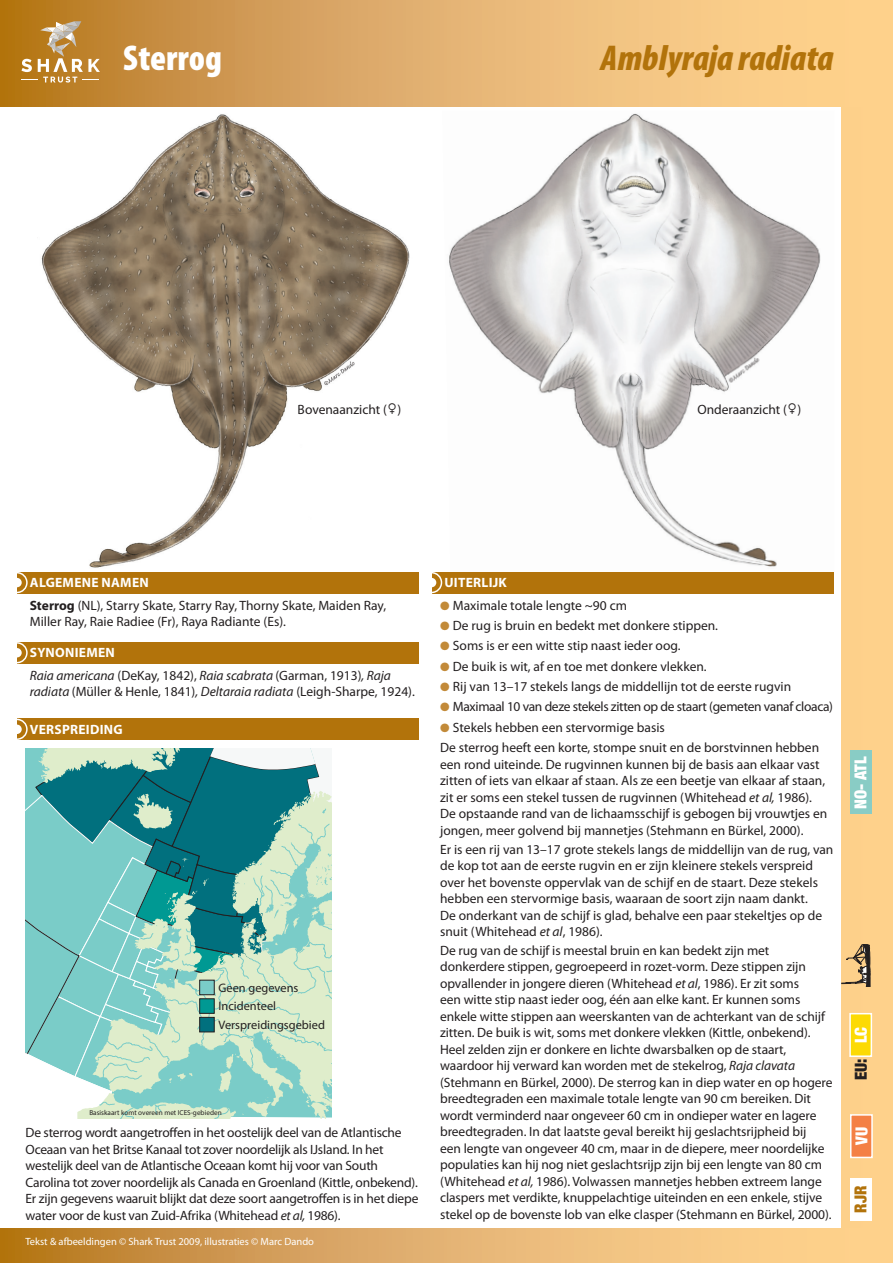
<style>
.page{position:relative;width:893px;height:1263px;background:#fff}
.page>*{position:absolute;margin:0;border:0;box-sizing:border-box;transform-origin:0 0}
.Species_header{font:italic 900 condensed 36px "Myriad Pro";color:#b2730b}
.Species_header-2{font:900 condensed 36px "Myriad Pro";color:#fff}
.Headers{font:900 condensed 16.5px "Helvetica Neue";color:#fff}
.Headers-2{font:900 condensed 16.5px "Helvetica Neue";color:#b2730b}
.Headers-3{font:900 condensed 16.5px "Helvetica Neue";color:#231f20}
.Body_text{font:13.5px/16.5px "Myriad Pro";letter-spacing:-.005em;color:#231f20}
.Labels{font:13.5px/16.5px "Myriad Pro";letter-spacing:-.015em;color:#231f20}
.Body_text_points{font:13.5px "Myriad Pro";color:#231f20}
.Body_text_points-2{font:13.5px "Myriad Pro";letter-spacing:-.025em;color:#231f20}
.Headers-4{font:700 13.5px "Myriad Pro";letter-spacing:.02em;color:#fff}
.t1{font:12.3px/18.5px "Myriad Pro";color:#231f20}
.Labels-2{font:10.5px "Myriad Pro";color:#fff}
.t2{font:7.2px "Myriad Pro";color:#231f20}
.s1{font-weight:700}
.s2{font-style:italic}
.s3{color:#c28a39}
</style>
<div class="page">
<svg style="left:26px;top:748px;width:306px;height:370px;background:#6fb7b7"></svg>
<svg style="left:98px;top:816px;width:234px;height:302px;background:#91c9bb"></svg>
<div style="left:199px;top:1017px;width:15px;height:15px;background:#01707e;border:1px solid #231f20"></div>
<div style="left:199px;top:998px;width:15px;height:15px;background:#009993;border:1px solid #231f20"></div>
<div style="left:199px;top:980px;width:15px;height:15px;background:#7accc8;border:1px solid #231f20"></div>
<img style="left:449px;top:113px;width:385px;height:468px">
<img style="left:41px;top:114px;width:369px;height:454px">
<div style="left:842px;top:0;width:51px;height:1263px;background:#fed18b"></div>
<svg style="left:0;top:0;width:842px;height:106px;background:#e0ad68"></svg>
<svg style="left:0;top:1229px;width:842px;height:34px;background:#deab65"></svg>
<svg style="left:21px;top:21px;width:79px;height:62px;background:#c4944e"></svg>
<div style="left:17px;top:572px;width:402px;height:21px;background:#b2730b"></div>
<div style="left:6px;top:572px;width:22px;height:21px;border:2px solid #fff;border-radius:50%"></div>
<div style="left:12px;top:578px;width:10px;height:9px;background:#fff;border-radius:50%"></div>
<div style="left:17px;top:642px;width:402px;height:21px;background:#b2730b"></div>
<div style="left:6px;top:642px;width:22px;height:21px;border:2px solid #fff;border-radius:50%"></div>
<div style="left:12px;top:648px;width:10px;height:9px;background:#fff;border-radius:50%"></div>
<div style="left:17px;top:719px;width:402px;height:21px;background:#b2730b"></div>
<div style="left:6px;top:719px;width:22px;height:21px;border:2px solid #fff;border-radius:50%"></div>
<div style="left:12px;top:725px;width:10px;height:9px;background:#fff;border-radius:50%"></div>
<div style="left:432px;top:572px;width:401px;height:21px;background:#b2730b"></div>
<div style="left:421px;top:572px;width:21px;height:21px;border:2px solid #fff;border-radius:50%"></div>
<div style="left:427px;top:578px;width:9px;height:9px;background:#fff;border-radius:50%"></div>
<div style="left:850px;top:1178px;width:22px;height:42px;background:#fff"></div>
<div style="left:850px;top:750px;width:22px;height:64px;background:#89ccc5"></div>
<svg style="left:842px;top:944px;width:28px;height:42px"></svg>
<div style="left:850px;top:1114px;width:23px;height:44px;background:#f48045;border:2px solid #fff"></div>
<div style="left:849px;top:1013px;width:23px;height:44px;background:#fcda04;border:2px solid #fff"></div>
<p class="Species_header-2" style="left:123px;top:37px;width:100px">Sterrog</p>
<p class="Species_header" style="left:601px;top:38px;width:234px">Amblyraja radiata</p>
<p class="Labels" style="left:298px;top:402px;width:105px">Bovenaanzicht (♀)</p>
<p class="Labels" style="left:697px;top:402px;width:105px">Onderaanzicht (♀)</p>
<p class="Headers-4" style="left:30px;top:575px;width:120px">ALGEMENE NAMEN</p>
<p class="Body_text" style="left:30px;top:597px;width:358px"><span class="s1">Sterrog</span> (NL), Starry Skate, Starry Ray, Thorny Skate, Maiden Ray,<br>Miller Ray, Raie Radiee (Fr), Raya Radiante (Es).</p>
<p class="Headers-4" style="left:30px;top:645px;width:86px">SYNONIEMEN</p>
<p class="Body_text" style="left:30px;top:667px;width:387px"><span class="s2">Raia americana</span> (DeKay, 1842), <span class="s2">Raia scabrata</span> (Garman, 1913)<span class="s2">, Raja radiata</span> (Müller &amp; Henle, 1841)<span class="s2">, Deltaraia radiata</span> (Leigh-Sharpe, 1924).</p>
<p class="Headers-4" style="left:30px;top:722px;width:94px">VERSPREIDING</p>
<p class="t1" style="left:219px;top:978px;width:108px">Geen gegevens<br>Incidenteel<br>Verspreidingsgebied</p>
<p class="t2" style="left:89px;top:1108px;width:134px">Basiskaart komt overeen met ICES-gebieden</p>
<p class="Labels" style="left:26px;top:1124px;width:394px">De sterrog wordt aangetroffen in het oostelijk deel van de Atlantische Oceaan van het Britse Kanaal tot zover noordelijk als IJsland. In het westelijk deel van de Atlantische Oceaan komt hij voor van South Carolina tot zover noordelijk als Canada en Groenland (Kittle, onbekend).<br>Er zijn gegevens waaruit blijkt dat deze soort aangetroffen is in het diepe water voor de kust van Zuid-Afrika (Whitehead <span class="s2">et al,</span> 1986).</p>
<p class="Labels-2" style="left:26px;top:1236px;width:290px">Tekst &amp; afbeeldingen © Shark Trust 2009, illustraties © Marc Dando</p>
<p class="Headers-4" style="left:444px;top:575px;width:64px">UITERLIJK</p>
<p class="Body_text_points" style="left:440px;top:598px;width:188px"><span class="s3">●</span> Maximale totale lengte ~90 cm</p>
<p class="Body_text_points" style="left:440px;top:618px;width:279px"><span class="s3">●</span> De rug is bruin en bedekt met donkere stippen.</p>
<p class="Body_text_points" style="left:440px;top:638px;width:242px"><span class="s3">●</span> Soms is er een witte stip naast ieder oog.</p>
<p class="Body_text_points" style="left:440px;top:659px;width:268px"><span class="s3">●</span> De buik is wit, af en toe met donkere vlekken.</p>
<p class="Body_text_points" style="left:440px;top:679px;width:353px"><span class="s3">●</span> Rij van 13–17 stekels langs de middellijn tot de eerste rugvin</p>
<p class="Body_text_points-2" style="left:440px;top:699px;width:394px"><span class="s3">●</span> Maximaal 10 van deze stekels zitten op de staart (gemeten vanaf cloaca)</p>
<p class="Body_text_points" style="left:440px;top:720px;width:226px"><span class="s3">●</span> Stekels hebben een stervormige basis</p>
<p class="Body_text" style="left:440px;top:740px;width:389px">De sterrog heeft een korte, stompe snuit en de borstvinnen hebben een rond uiteinde. De rugvinnen kunnen bij de basis aan elkaar vast zitten of iets van elkaar af staan. Als ze een beetje van elkaar af staan, zit er soms een stekel tussen de rugvinnen (Whitehead <span class="s2">et al,</span> 1986).<br>De opstaande rand van de lichaamsschijf is gebogen bij vrouwtjes en jongen, meer golvend bij mannetjes (Stehmann en Bürkel, 2000).</p>
<p class="Body_text" style="left:440px;top:841px;width:395px">Er is een rij van 13–17 grote stekels langs de middellijn van de rug, van de kop tot aan de eerste rugvin en er zijn kleinere stekels verspreid over het bovenste oppervlak van de schijf en de staart. Deze stekels hebben een stervormige basis, waaraan de soort zijn naam dankt.<br>De onderkant van de schijf is glad, behalve een paar stekeltjes op de snuit (Whitehead <span class="s2">et al</span>, 1986).</p>
<p class="Body_text" style="left:440px;top:942px;width:394px">De rug van de schijf is meestal bruin en kan bedekt zijn met donkerdere stippen, gegroepeerd in rozet-vorm. Deze stippen zijn opvallender in jongere dieren (Whitehead <span class="s2">et al</span>, 1986). Er zit soms<br>een witte stip naast ieder oog, één aan elke kant. Er kunnen soms enkele witte stippen aan weerskanten van de achterkant van de schijf zitten. De buik is wit, soms met donkere vlekken (Kittle, onbekend).<br>Heel zelden zijn er donkere en lichte dwarsbalken op de staart, waardoor hij verward kan worden met de stekelrog, <span class="s2">Raja clavata </span>(Stehmann en Bürkel, 2000). De sterrog kan in diep water en op hogere breedtegraden een maximale totale lengte van 90 cm bereiken. Dit wordt verminderd naar ongeveer 60 cm in ondieper water en lagere breedtegraden. In dat laatste geval bereikt hij geslachtsrijpheid bij<br>een lengte van ongeveer 40 cm, maar in de diepere, meer noordelijke populaties kan hij nog niet geslachtsrijp zijn bij een lengte van 80 cm (Whitehead <span class="s2">et al,</span> 1986). Volwassen mannetjes hebben extreem lange claspers met verdikte, knuppelachtige uiteinden en een enkele, stijve stekel op de bovenste lob van elke clasper (Stehmann en Bürkel, 2000).</p>
<p class="Headers" style="left:847px;top:808px;width:54px;rotate:-90deg">NO- ATL</p>
<p class="Headers" style="left:847px;top:1043px;width:18px;rotate:-90deg">LC</p>
<p class="Headers-3" style="left:847px;top:1080px;width:23px;rotate:-90deg">EU:</p>
<p class="Headers" style="left:848px;top:1145px;width:19px;rotate:-90deg">VU</p>
<p class="Headers-2" style="left:847px;top:1212px;width:28px;rotate:-90deg">RJR</p>
</div>
